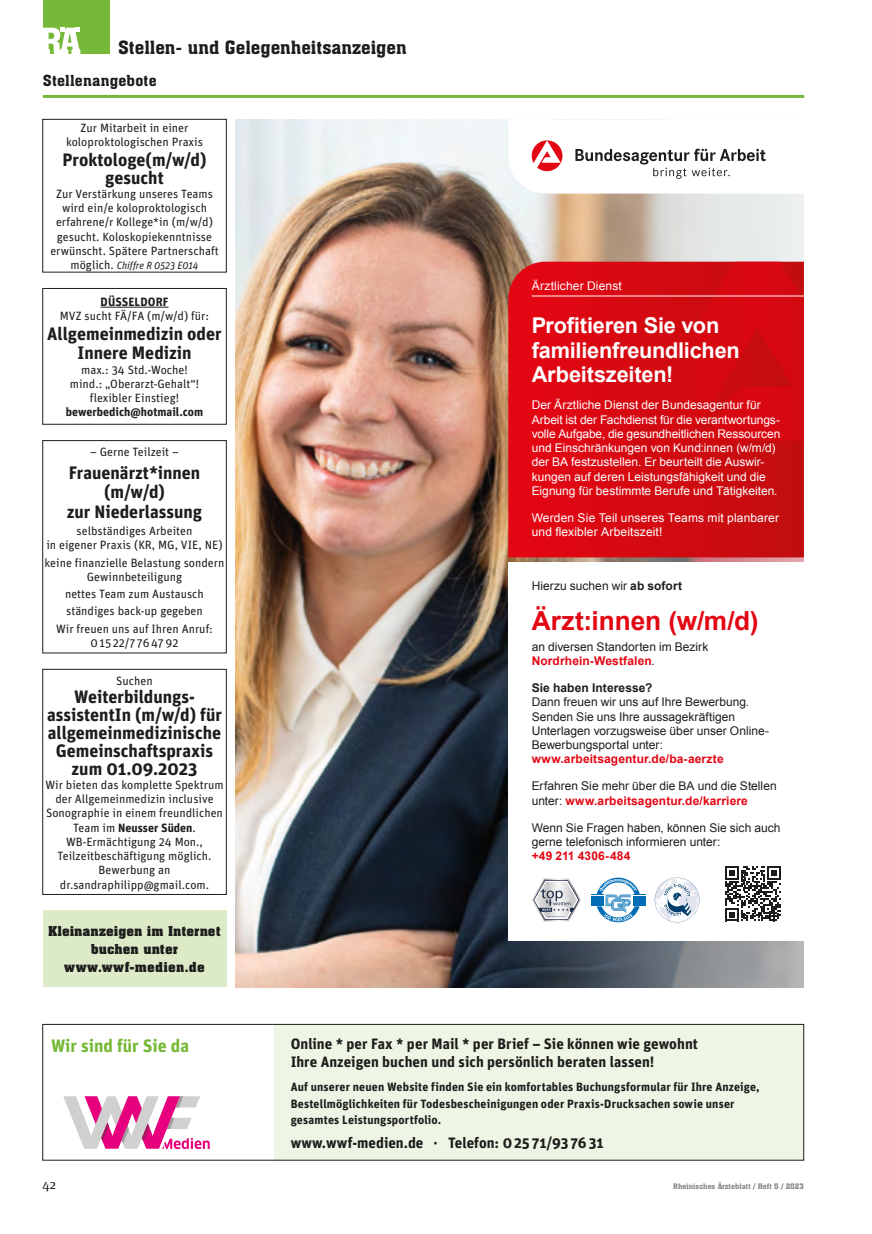
<style>
.page{position:relative;width:872px;height:1234px;background:#fff}
.page>*{position:absolute;margin:0;border:0;box-sizing:border-box;transform-origin:0 0}
.t1{font:700 26.25px "Arial";color:#e30613}
.t2{font:700 21.75px/24.8px "Arial";letter-spacing:-.01em;color:#fff}
.t3{font:700 18px/18px "Unit Pro";color:#1d1d1b;text-align:center}
.t4{font:18px "Aachen BT";color:#1d1d1b}
.t5{font:700 18px "Unit Pro";color:#76b837}
.t6{font:700 15px/18px "Unit Pro";letter-spacing:.005em;color:#1d1d1b}
.t7{font:15px "Aachen BT";letter-spacing:.01em;color:#1d1d1b}
.t8{font:700 13.5px/18px "Aachen BT";color:#1d1d1b;text-align:center}
.t9{font:13.5px "Meta Serif Pro";color:#1d1d1b}
.t10{font:12px/14.2px "Unit Pro";color:#1d1d1b;text-align:center}
.t11{font:12px/14.2px "Arial";color:#fff}
.t12{font:12px/14.2px "Arial";color:#1d1d1b}
.t13{font:700 12px/16.5px "Unit Pro";letter-spacing:.015em;color:#1d1d1b}
.t14{font:700 12px "Arial";letter-spacing:.01em;color:#e30613}
.t15{font:700 12px "Arial";letter-spacing:.01em;color:#1d1d1b}
.t16{font:12px "Unit Pro";letter-spacing:.06em;color:#1d1d1b}
.t17{font:italic 10.5px "Unit Pro";color:#1d1d1b;scale:.96 1}
.t18{font:7.5px "Aachen BT";color:#878787}
.s1{font-style:normal;font-size:12px}
.s2{font-weight:700}
.s3{font-weight:700;color:#e30613}
</style>
<div class="page">
<div style="left:43px;top:0;width:66px;height:54px;background:#76b837"></div>
<svg style="left:43px;top:28px;width:37px;height:26px"></svg>
<hr style="left:43px;top:95px;width:761px;height:3px;background:#76b837">
<div style="left:43px;top:910px;width:183px;height:76px;background:#dceac8"></div>
<img style="left:235px;top:119px;width:569px;height:867px">
<svg style="left:508px;top:119px;width:296px;height:74px"></svg>
<div style="left:508px;top:561px;width:296px;height:379px;background:#fff"></div>
<svg style="left:508px;top:261px;width:296px;height:296px;background:#d80912"></svg>
<svg style="left:626px;top:261px;width:178px;height:226px;background:#d10a11"></svg>
<svg style="left:655px;top:877px;width:44px;height:45px"></svg>
<svg style="left:532px;top:878px;width:49px;height:43px"></svg>
<svg style="left:591px;top:877px;width:54px;height:45px"></svg>
<hr style="left:531px;top:296px;width:273px;height:1px;background:#fff">
<svg style="left:725px;top:866px;width:55px;height:55px"></svg>
<div style="left:274px;top:1024px;width:530px;height:136px;background:#eef5e5"></div>
<svg style="left:63px;top:1096px;width:147px;height:52px"></svg>
<div style="left:43px;top:1023px;width:761px;height:137px;border:1px solid #1d1d1b"></div>
<hr style="left:101px;top:306px;width:67px;height:1px;background:#1d1d1b">
<h3 class="t4" style="left:118px;top:36px;width:290px">Stellen- und Gelegenheitsanzeigen</h3>
<p class="t7" style="left:43px;top:71px;width:115px">Stellenangebote</p>
<p class="t10" style="left:66px;top:120px;width:138px">Zur Mitarbeit in einer koloproktologischen Praxis</p>
<h3 class="t3" style="left:62px;top:149px;width:146px">Proktologe(m/w/d) gesucht</h3>
<p class="t10" style="left:50px;top:186px;width:170px">Zur Verstärkung unseres Teams wird ein/e koloproktologisch erfahrene/r Kollege*in (m/w/d) gesucht. Koloskopiekenntnisse erwünscht. Spätere Partnerschaft</p>
<p class="t17" style="left:71px;top:258px;width:135px"><span class="s1">möglich.</span> Chiffre R 0523 E014</p>
<p class="t13" style="left:101px;top:293px;width:69px">DÜSSELDORF</p>
<p class="t10" style="left:60px;top:308px;width:151px">MVZ sucht FÄ/FA (m/w/d) für:</p>
<h3 class="t3" style="left:47px;top:322px;width:176px;line-height:19.5px">Allgemeinmedizin oder<br>Innere Medizin</h3>
<p class="t10" style="left:70px;top:361px;width:131px">max.: 34 Std.-Woche! mind.: „Oberarzt-Gehalt“! flexibler Einstieg!</p>
<p class="t13" style="left:66px;top:403px;width:139px">bewerbedich@hotmail.com</p>
<p class="t10" style="left:90px;top:444px;width:90px">– Gerne Teilzeit –</p>
<h3 class="t3" style="left:67px;top:461px;width:137px;line-height:19.5px">Frauenärzt*innen (m/w/d)<br>zur Niederlassung</h3>
<p class="t10" style="left:46px;top:523px;width:178px">selbständiges Arbeiten<br>in eigener Praxis (KR, MG, VIE, NE)</p>
<p class="t10" style="left:45px;top:554px;width:181px">keine finanzielle Belastung sondern<br>Gewinnbeteiligung</p>
<p class="t10" style="left:56px;top:584px;width:158px;line-height:17.2px">nettes Team zum Austausch ständiges back-up gegeben<br>Wir freuen uns auf Ihren Anruf:</p>
<p class="t16" style="left:91px;top:634px;width:89px">01522/7764792</p>
<p class="t10" style="left:116px;top:672px;width:38px">Suchen</p>
<h3 class="t3" style="left:47px;top:686px;width:176px">Weiterbildungs&shy;assistentIn (m/w/d) für allgemeinmedizinische<br>Gemeinschaftspraxis zum 01.09.2023</h3>
<p class="t10" style="left:45px;top:776px;width:180px">Wir bieten das komplette Spektrum der Allgemeinmedizin inclusive<br>Sonographie in einem freundlichen<br>Team im <span class="s2">Neusser Süden</span>.<br>WB-Ermächtigung 24 Mon.,<br>Teilzeitbeschäftigung möglich.<br>Bewerbung an dr.sandraphilipp@gmail.com.</p>
<p class="t8" style="left:48px;top:921px;width:174px">Kleinanzeigen im Internet buchen unter www.wwf-medien.de</p>
<p class="t11" style="left:531px;top:278px;width:92px">Ärztlicher Dienst</p>
<h2 class="t2" style="left:531px;top:313px;width:210px">Profitieren Sie von familienfreundlichen<br>Arbeitszeiten!</h2>
<p class="t11" style="left:531px;top:398px;width:250px">Der Ärztliche Dienst der Bundesagentur für Arbeit ist der Fachdienst für die verantwortungs&shy;volle Aufgabe, die gesundheitlichen Ressourcen und Einschränkungen von Kund:innen (w/m/d) der BA festzustellen. Er beurteilt die Auswir&shy;kungen auf deren Leistungsfähigkeit und die Eignung für bestimmte Berufe und Tätigkeiten.</p>
<p class="t11" style="left:531px;top:510px;width:249px">Werden Sie Teil unseres Teams mit planbarer und flexibler Arbeitszeit!</p>
<p class="t12" style="left:531px;top:578px;width:152px">Hierzu suchen wir <span class="s2">ab sofort</span></p>
<h1 class="t1" style="left:531px;top:603px;width:228px">Ärzt:innen (w/m/d)</h1>
<p class="t12" style="left:531px;top:639px;width:178px">an diversen Standorten im Bezirk<br><span class="s3">Nordrhein-Westfalen</span>.</p>
<p class="t15" style="left:531px;top:679px;width:122px">Sie haben Interesse?</p>
<p class="t12" style="left:531px;top:695px;width:239px">Dann freuen wir uns auf Ihre Bewerbung.<br>Senden Sie uns Ihre aussagekräftigen Unterlagen vorzugsweise über unser Online-Bewerbungsportal unter:</p>
<p class="t14" style="left:531px;top:751px;width:193px">www.arbeitsagentur.de/ba-aerzte</p>
<p class="t12" style="left:531px;top:779px;width:246px">Erfahren Sie mehr über die BA und die Stellen unter: <span class="s3">www.arbeitsagentur.de/karriere</span></p>
<p class="t12" style="left:531px;top:820px;width:250px">Wenn Sie Fragen haben, können Sie sich auch gerne telefonisch informieren unter:</p>
<p class="t14" style="left:531px;top:847px;width:100px">+49 211 4306-484</p>
<h3 class="t5" style="left:51px;top:1031px;width:140px">Wir sind für Sie da</h3>
<p class="t6" style="left:291px;top:1033px;width:409px">Online * per Fax * per Mail * per Brief – Sie können wie gewohnt<br>Ihre Anzeigen buchen und sich persönlich beraten lassen!</p>
<p class="t13" style="left:291px;top:1077px;width:470px">Auf unserer neuen Website finden Sie ein komfortables Buchungsformular für Ihre Anzeige,<br>Bestellmöglichkeiten für Todesbescheinigungen oder Praxis-Drucksachen sowie unser gesamtes Leistungsportfolio.</p>
<p class="t6" style="left:291px;top:1132px;width:314px">www.wwf-medien.de · Telefon: 02571/937631</p>
<p class="t9" style="left:43px;top:1174px;width:15px">42</p>
<p class="t18" style="left:673px;top:1181px;width:132px">Rheinisches Ärzteblatt / Heft 5 / 2023</p>
</div>
